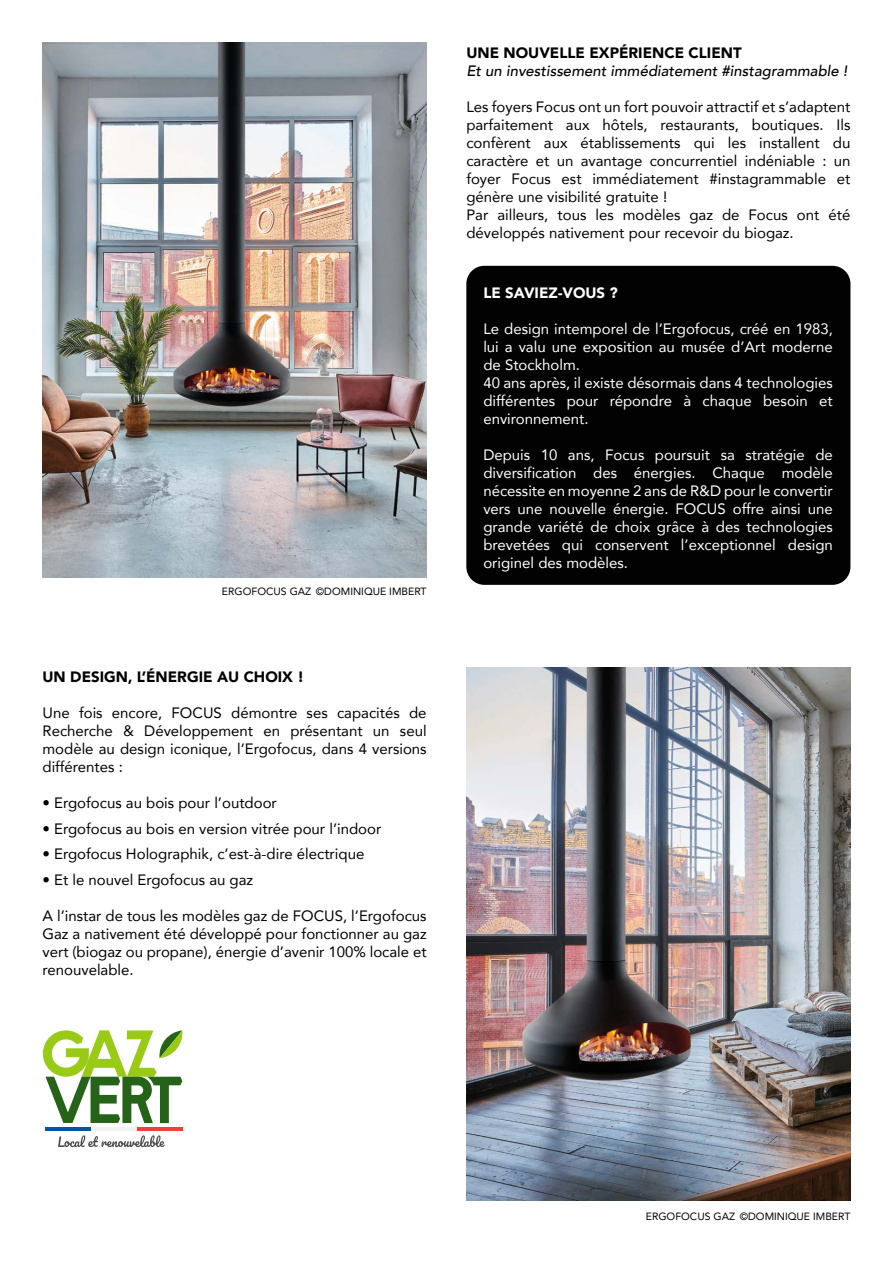
<style>
.page{position:relative;width:893px;height:1263px;background:#fff}
.page>*{position:absolute;margin:0;border:0;box-sizing:border-box;transform-origin:0 0}
.t1{font:15px/18px "Avenir";color:#000;text-align:justify}
.t2{font:15px/18px "Avenir";color:#fff}
.t3{font:900 15px "Avenir";color:#000}
.t4{font:italic 500 15px "Avenir";color:#000}
.t5{font:900 15px "Avenir";color:#fff}
.t6{font:10.5px "Avenir";color:#000}
</style>
<div class="page">
<img style="left:43px;top:43px;width:384px;height:535px">
<div style="left:466px;top:266px;width:384px;height:319px;background:#020203;border-radius:18px"></div>
<hr style="left:45px;top:1127px;width:46px;height:4px;background:#0055a4">
<hr style="left:91px;top:1127px;width:46px;height:4px;background:#f2f2f2">
<hr style="left:137px;top:1127px;width:45px;height:4px;background:#ef4135">
<svg style="left:43px;top:1030px;width:140px;height:93px"></svg>
<svg style="left:58px;top:1135px;width:107px;height:12px"></svg>
<img style="left:466px;top:667px;width:384px;height:534px">
<p class="t6" style="left:222px;top:583px;width:206px">ERGOFOCUS GAZ ©DOMINIQUE IMBERT</p>
<p class="t3" style="left:43px;top:664px;width:263px">UN DESIGN, L’ÉNERGIE AU CHOIX !</p>
<p class="t1" style="left:43px;top:704px;width:386px">Une fois encore, FOCUS démontre ses capacités de Recherche &amp; Développement en présentant un seul modèle au design iconique, l’Ergofocus, dans 4 versions différentes :</p>
<p class="t1" style="left:43px;top:794px;width:236px">• Ergofocus au bois pour l’outdoor</p>
<p class="t1" style="left:43px;top:819px;width:340px">• Ergofocus au bois en version vitrée pour l’indoor</p>
<p class="t1" style="left:43px;top:845px;width:323px">• Ergofocus Holographik, c’est-à-dire électrique</p>
<p class="t1" style="left:43px;top:870px;width:212px">• Et le nouvel Ergofocus au gaz</p>
<p class="t1" style="left:43px;top:906px;width:386px">A l’instar de tous les modèles gaz de FOCUS, l’Ergofocus Gaz a nativement été développé pour fonctionner au gaz vert (biogaz ou propane), énergie d’avenir 100% locale et renouvelable.</p>
<p class="t3" style="left:466px;top:39px;width:277px">UNE NOUVELLE EXPÉRIENCE CLIENT</p>
<p class="t4" style="left:466px;top:61px;width:382px">Et un investissement immédiatement #instagrammable !</p>
<p class="t1" style="left:466px;top:97px;width:386px;text-align:left">Les foyers Focus ont un fort pouvoir attractif et s’adaptent parfaitement aux hôtels, restaurants, boutiques. Ils confèrent aux établissements qui les installent du caractère et un avantage concurrentiel indéniable : un foyer Focus est immédiatement #instagrammable et génère une visibilité gratuite !<br>Par ailleurs, tous les modèles gaz de Focus ont été développés nativement pour recevoir du biogaz.</p>
<p class="t5" style="left:483px;top:280px;width:136px">LE SAVIEZ-VOUS ?</p>
<p class="t2" style="left:483px;top:319px;width:351px">Le design intemporel de l’Ergofocus, créé en 1983, lui a valu une exposition au musée d’Art moderne de Stockholm.<br>40 ans après, il existe désormais dans 4 technologies différentes pour répondre à chaque besoin et environnement.</p>
<p class="t2" style="left:483px;top:445px;width:351px;text-align:justify">Depuis 10 ans, Focus poursuit sa stratégie de diversification des énergies. Chaque modèle nécessite en moyenne 2 ans de R&amp;D pour le convertir vers une nouvelle énergie. FOCUS offre ainsi une grande variété de choix grâce à des technologies brevetées qui conservent l’exceptionnel design originel des modèles.</p>
<p class="t6" style="left:646px;top:1208px;width:206px">ERGOFOCUS GAZ ©DOMINIQUE IMBERT</p>
</div>
